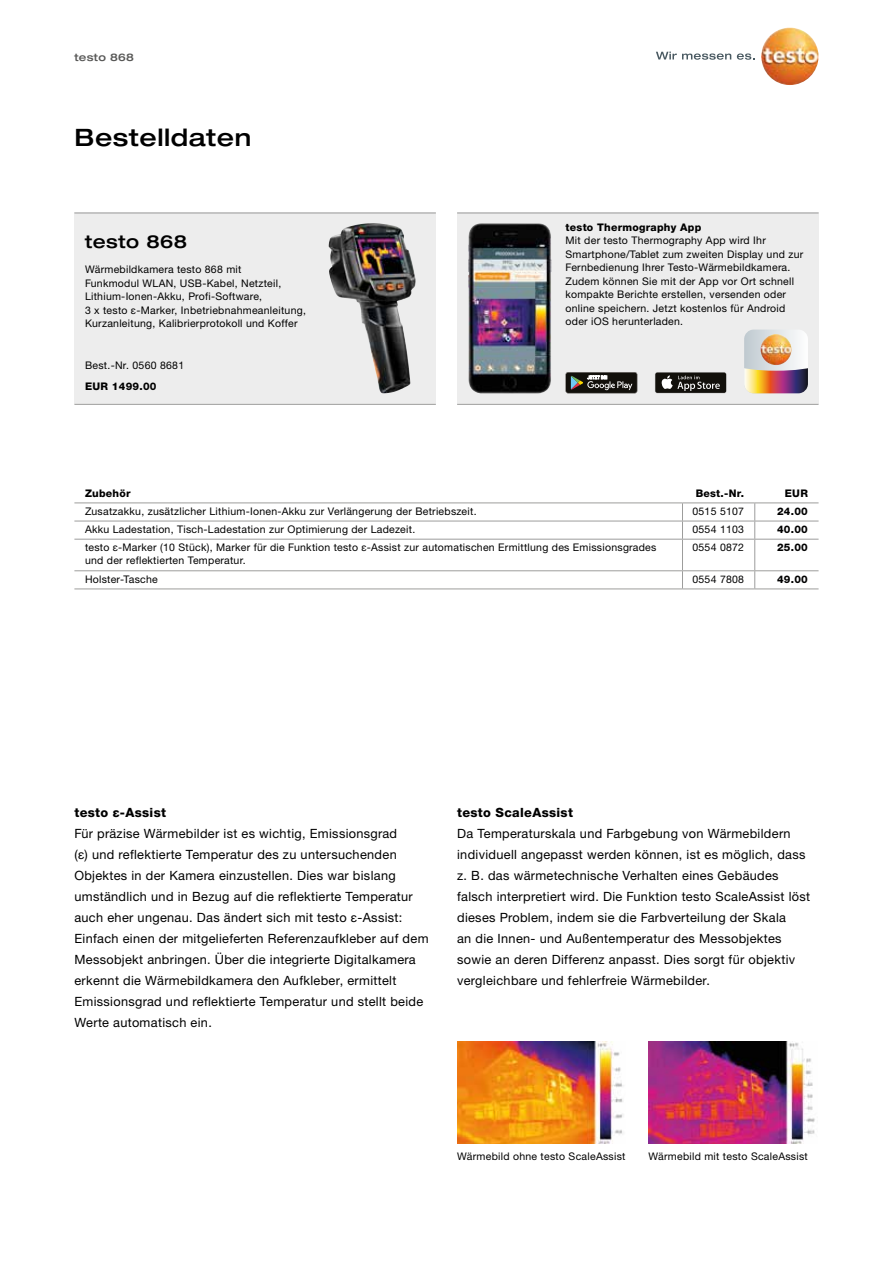
<style>
.page{position:relative;width:893px;height:1263px;background:#fff}
.page>*{position:absolute;margin:0;border:0;box-sizing:border-box;transform-origin:0 0}
.t1{font:500 expanded 24px "Helvetica Neue LTW1 G";letter-spacing:.025em;color:#000}
.t2{font:500 expanded 18px "Helvetica Neue LTW1 G";letter-spacing:.025em;color:#000}
.t3{font:12.75px/21px "Helvetica Neue LTW1 G";letter-spacing:.025em;color:#000}
.t4{font:800 12.75px "Helvetica Neue LTW1 G";letter-spacing:.025em;color:#000}
.t5{font:10.5px/13.5px "Helvetica Neue LTW1 G";letter-spacing:.025em;color:#000}
.t6{font:800 10.5px/18.1px "Helvetica Neue LTW1 G";letter-spacing:.025em;color:#000;text-align:justify}
.t7{font:500 expanded 10.5px "Helvetica Neue LTW1 G";letter-spacing:.025em;color:#575756}
</style>
<div class="page">
<div style="left:74px;top:213px;width:362px;height:191px;background:#ededed"></div>
<hr style="left:74px;top:213px;width:362px;height:1px;background:#9d9d9c">
<hr style="left:74px;top:404px;width:362px;height:1px;background:#9d9d9c">
<div style="left:457px;top:213px;width:362px;height:191px;background:#ededed"></div>
<hr style="left:457px;top:213px;width:362px;height:1px;background:#9d9d9c">
<hr style="left:457px;top:404px;width:362px;height:1px;background:#9d9d9c">
<img style="left:468px;top:223px;width:84px;height:170px">
<img style="left:329px;top:224px;width:87px;height:170px">
<img style="left:457px;top:1042px;width:166px;height:102px">
<img style="left:648px;top:1042px;width:167px;height:102px">
<img style="left:761px;top:28px;width:58px;height:57px;border-radius:28px">
<svg style="left:656px;top:52px;width:75px;height:8px"></svg>
<svg style="left:737px;top:54px;width:18px;height:6px"></svg>
<hr style="left:74px;top:502px;width:608px;height:1px;background:#9d9d9c">
<hr style="left:682px;top:502px;width:73px;height:1px;background:#9d9d9c">
<hr style="left:755px;top:502px;width:64px;height:1px;background:#9d9d9c">
<hr style="left:74px;top:521px;width:608px;height:1px;background:#9d9d9c">
<hr style="left:682px;top:521px;width:73px;height:1px;background:#9d9d9c">
<svg style="left:682px;top:503px;width:1px;height:36px"></svg>
<hr style="left:755px;top:521px;width:64px;height:1px;background:#9d9d9c">
<svg style="left:754px;top:503px;width:1px;height:36px"></svg>
<hr style="left:74px;top:539px;width:608px;height:1px;background:#9d9d9c">
<hr style="left:682px;top:539px;width:73px;height:1px;background:#9d9d9c">
<hr style="left:682px;top:539px;width:1px;height:31px;background:#9d9d9c">
<hr style="left:755px;top:539px;width:64px;height:1px;background:#9d9d9c">
<hr style="left:754px;top:539px;width:1px;height:31px;background:#9d9d9c">
<hr style="left:74px;top:570px;width:608px;height:1px;background:#9d9d9c">
<hr style="left:682px;top:570px;width:73px;height:1px;background:#9d9d9c">
<svg style="left:682px;top:571px;width:1px;height:17px"></svg>
<hr style="left:755px;top:570px;width:64px;height:1px;background:#9d9d9c">
<svg style="left:754px;top:571px;width:1px;height:17px"></svg>
<hr style="left:74px;top:588px;width:608px;height:1px;background:#9d9d9c">
<hr style="left:682px;top:588px;width:73px;height:1px;background:#9d9d9c">
<hr style="left:755px;top:588px;width:64px;height:1px;background:#9d9d9c">
<svg style="left:566px;top:372px;width:71px;height:21px"></svg>
<div style="left:655px;top:372px;width:72px;height:21px;background:#464541;border-radius:3px"></div>
<div style="left:655px;top:373px;width:71px;height:20px;background:#12100b;border-radius:2px"></div>
<svg style="left:661px;top:375px;width:59px;height:16px"></svg>
<svg style="left:744px;top:330px;width:64px;height:63px"></svg>
<img style="left:761px;top:334px;width:30px;height:31px;border-radius:15px">
<p class="t7" style="left:74px;top:51px;width:61px">testo 868</p>
<h1 class="t1" style="left:74px;top:122px;width:178px">Bestelldaten</h1>
<h2 class="t2" style="left:85px;top:230px;width:104px">testo 868</h2>
<p class="t5" style="left:85px;top:263px;width:222px">Wärmebildkamera testo 868 mit<br>Funkmodul WLAN, USB-Kabel, Netzteil, Lithium-Ionen-Akku, Profi-Software,<br>3 x testo ε-Marker, Inbetriebnahmeanleitung, Kurzanleitung, Kalibrierprotokoll und Koffer</p>
<p class="t5" style="left:85px;top:358px;width:101px">Best.-Nr. 0560 8681</p>
<p class="t6" style="left:85px;top:377px;width:73px">EUR 1499.00</p>
<p class="t6" style="left:566px;top:218px;width:137px">testo Thermography App</p>
<p class="t5" style="left:566px;top:234px;width:239px">Mit der testo Thermography App wird Ihr Smartphone/Tablet zum zweiten Display und zur Fernbedienung Ihrer Testo-Wärmebildkamera.<br>Zudem können Sie mit der App vor Ort schnell kompakte Berichte erstellen, versenden oder online speichern. Jetzt kostenlos für Android oder iOS herunterladen.</p>
<p class="t6" style="left:85px;top:484px;width:47px">Zubehör</p>
<p class="t6" style="left:696px;top:484px;width:50px">Best.-Nr.</p>
<p class="t5" style="left:85px;top:504px;width:393px">Zusatzakku, zusätzlicher Lithium-Ionen-Akku zur Verlängerung der Betriebszeit.</p>
<p class="t5" style="left:692px;top:504px;width:53px">0515 5107</p>
<p class="t5" style="left:85px;top:522px;width:332px">Akku Ladestation, Tisch-Ladestation zur Optimierung der Ladezeit.</p>
<p class="t5" style="left:692px;top:522px;width:53px">0554 1103</p>
<p class="t5" style="left:85px;top:540px;width:573px">testo ε-Marker (10 Stück), Marker für die Funktion testo ε-Assist zur automatischen Ermittlung des Emissionsgrades und der reflektierten Temperatur.</p>
<p class="t5" style="left:692px;top:540px;width:53px">0554 0872</p>
<p class="t5" style="left:85px;top:572px;width:74px">Holster-Tasche</p>
<p class="t5" style="left:692px;top:572px;width:53px">0554 7808</p>
<p class="t6" style="left:777px;top:484px;width:32px;text-indent:8px">EUR 24.00<br>40.00<br>25.00</p>
<p class="t6" style="left:777px;top:570px;width:32px">49.00</p>
<p class="t4" style="left:74px;top:805px;width:93px">testo ε-Assist</p>
<p class="t3" style="left:74px;top:823px;width:356px">Für präzise Wärmebilder ist es wichtig, Emissionsgrad<br>(ε) und reflektierte Temperatur des zu untersuchenden Objektes in der Kamera einzustellen. Dies war bislang umständlich und in Bezug auf die reflektierte Temperatur auch eher ungenau. Das ändert sich mit testo ε-Assist:<br>Einfach einen der mitgelieferten Referenzaufkleber auf dem Messobjekt anbringen. Über die integrierte Digitalkamera erkennt die Wärmebildkamera den Aufkleber, ermittelt Emissionsgrad und reflektierte Temperatur und stellt beide Werte automatisch ein.</p>
<p class="t4" style="left:457px;top:805px;width:117px">testo ScaleAssist</p>
<p class="t3" style="left:457px;top:823px;width:355px">Da Temperaturskala und Farbgebung von Wärmebildern individuell angepasst werden können, ist es möglich, dass z. B. das wärmetechnische Verhalten eines Gebäudes falsch interpretiert wird. Die Funktion testo ScaleAssist löst dieses Problem, indem sie die Farbverteilung der Skala<br>an die Innen- und Außentemperatur des Messobjektes sowie an deren Differenz anpasst. Dies sorgt für objektiv vergleichbare und fehlerfreie Wärmebilder.</p>
<p class="t5" style="left:457px;top:1149px;width:170px">Wärmebild ohne testo ScaleAssist</p>
<p class="t5" style="left:648px;top:1149px;width:161px">Wärmebild mit testo ScaleAssist</p>
</div>
